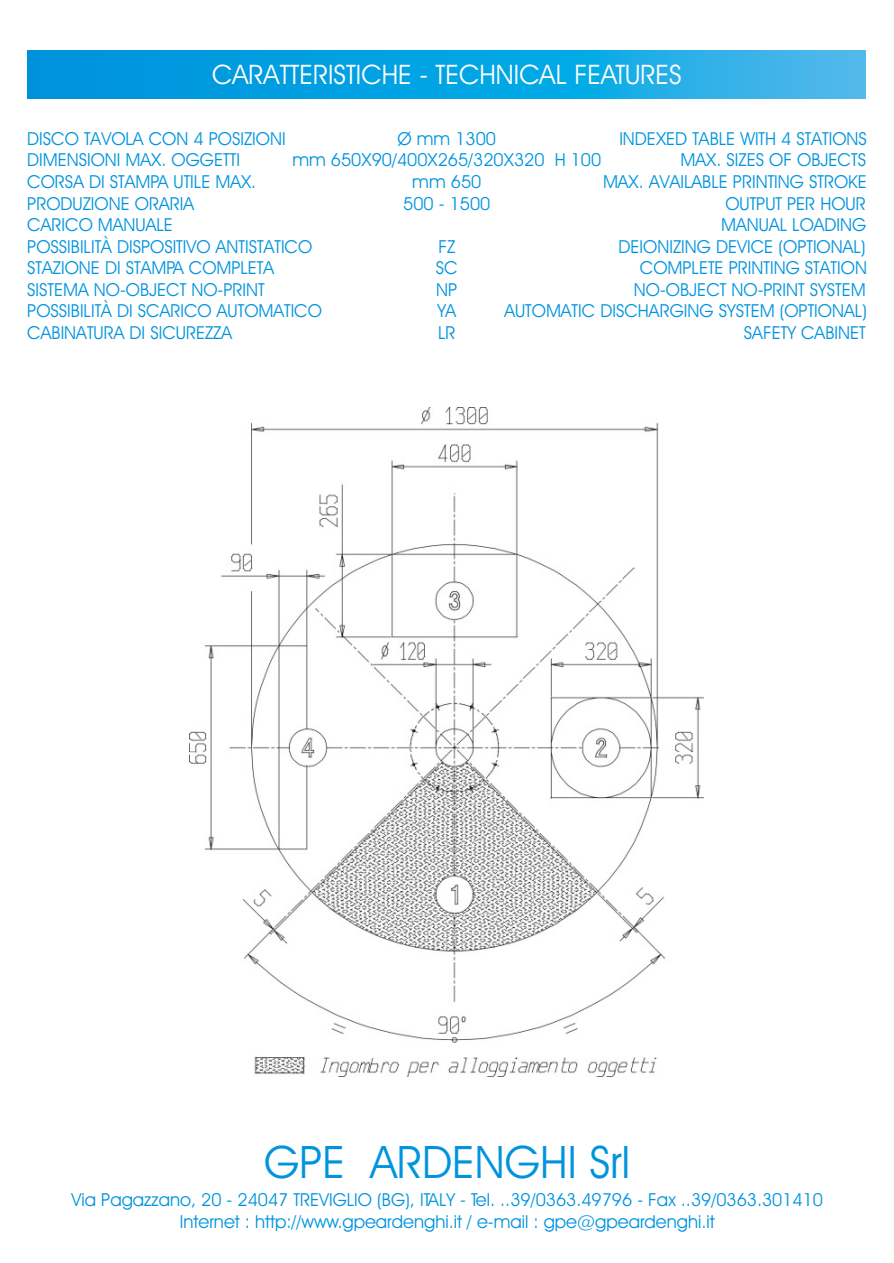
<style>
.page{position:relative;width:894px;height:1263px;background:#fff}
.page>*{position:absolute;margin:0;border:0;box-sizing:border-box;transform-origin:0 0}
.t1{font:45px "Avant Garde Bk BT";color:#0094de}
.t2{font:27px "Avant Garde Bk BT";color:#fff}
.t3{font:18px/21.6px "Avant Garde Bk BT";color:#0094de;text-align:center}
</style>
<div class="page">
<img style="left:27px;top:50px;width:839px;height:48px">
<img style="left:189px;top:408px;width:515px;height:669px">
<h2 class="t2" style="left:212px;top:63px;width:471px">CARATTERISTICHE - TECHNICAL FEATURES</h2>
<p class="t3" style="left:292px;top:129px;width:310px">Ø mm 1300<br>mm 650X90/400X265/320X320 H 100 mm 650<br>500 - 1500</p>
<p class="t3" style="left:436px;top:237px;width:23px;text-align:left">FZ<br>SC<br>NP<br>YA<br>LR</p>
<p class="t3" style="left:27px;top:129px;width:296px;text-align:left">DISCO TAVOLA CON 4 POSIZIONI<br>DIMENSIONI MAX. OGGETTI<br>CORSA DI STAMPA UTILE MAX.<br>PRODUZIONE ORARIA<br>CARICO MANUALE<br>POSSIBILITÀ DISPOSITIVO ANTISTATICO<br>STAZIONE DI STAMPA COMPLETA<br>SISTEMA NO-OBJECT NO-PRINT<br>POSSIBILITÀ DI SCARICO AUTOMATICO<br>CABINATURA DI SICUREZZA</p>
<p class="t3" style="left:504px;top:129px;width:364px;text-align:right">INDEXED TABLE WITH 4 STATIONS<br>MAX. SIZES OF OBJECTS<br>MAX. AVAILABLE PRINTING STROKE<br>OUTPUT PER HOUR<br>MANUAL LOADING<br>DEIONIZING DEVICE (OPTIONAL)<br>COMPLETE PRINTING STATION<br>NO-OBJECT NO-PRINT SYSTEM<br>AUTOMATIC DISCHARGING SYSTEM (OPTIONAL)<br>SAFETY CABINET</p>
<h1 class="t1" style="left:264px;top:1144px;width:367px">GPE ARDENGHI Srl</h1>
<p class="t3" style="left:72px;top:1191px;width:753px">Via Pagazzano, 20 - 24047 TREVIGLIO (BG), ITALY - Tel. ..39/0363.49796 - Fax ..39/0363.301410<br>Internet : http://www.gpeardenghi.it / e-mail : gpe@gpeardenghi.it</p>
</div>
